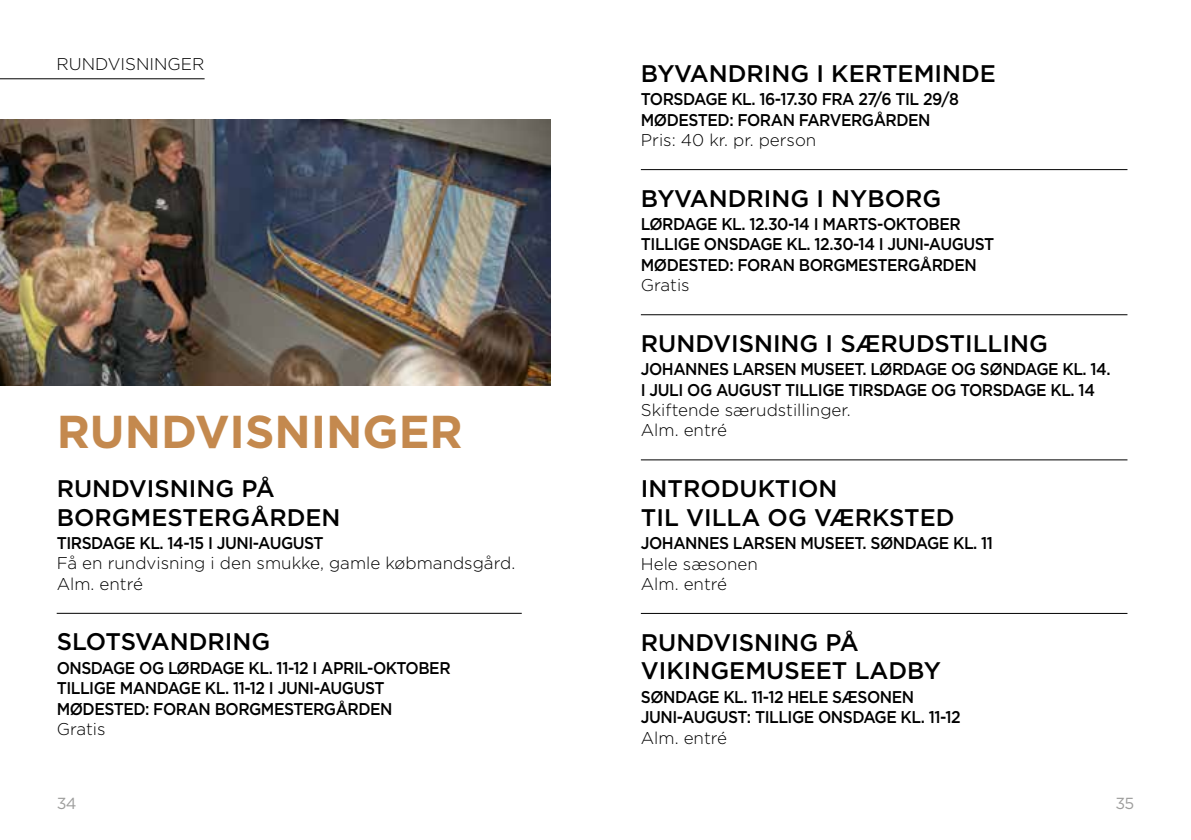
<style>
.page{position:relative;width:1191px;height:840px;background:#fff}
.page>*{position:absolute;margin:0;border:0;box-sizing:border-box;transform-origin:0 0}
.t1{font:700 46px "Gotham";color:#c4894e}
.t2{font:500 24px/28.8px "Gotham";color:#000}
.t3{font:500 17px/20.4px "Gotham";letter-spacing:-.03em;color:#000;scale:.92 1}
.t4{font:300 17px/20.4px "Gotham";color:#000}
.t5{font:16px "Gotham";color:#9d9d9c}
</style>
<div class="page">
<hr style="left:57px;top:612px;width:465px;height:1px;background:#000">
<img style="left:0;top:119px;width:550px;height:267px">
<hr style="left:0;top:78px;width:205px;height:1px;background:#000">
<hr style="left:641px;top:169px;width:486px;height:1px;background:#000">
<hr style="left:641px;top:314px;width:486px;height:1px;background:#000">
<hr style="left:641px;top:459px;width:486px;height:1px;background:#000">
<hr style="left:641px;top:612px;width:486px;height:1px;background:#000">
<p class="t4" style="left:57px;top:54px;width:149px">RUNDVISNINGER</p>
<h1 class="t1" style="left:57px;top:400px;width:407px">RUNDVISNINGER</h1>
<h2 class="t2" style="left:57px;top:473px;width:285px">RUNDVISNING PÅ<br>BORGMESTERGÅRDEN</h2>
<p class="t3" style="left:57px;top:532px;width:292px">TIRSDAGE KL. 14-15 I JUNI-AUGUST</p>
<p class="t4" style="left:57px;top:552px;width:460px">Få en rundvisning i den smukke, gamle købmandsgård.<br>Alm. entré</p>
<h2 class="t2" style="left:57px;top:627px;width:215px">SLOTSVANDRING</h2>
<p class="t3" style="left:57px;top:657px;width:430px">ONSDAGE OG LØRDAGE KL. 11-12 I APRIL-OKTOBER<br>TILLIGE MANDAGE KL. 11-12 I JUNI-AUGUST<br>MØDESTED: FORAN BORGMESTERGÅRDEN</p>
<p class="t4" style="left:57px;top:718px;width:50px">Gratis</p>
<h2 class="t2" style="left:641px;top:59px;width:357px">BYVANDRING I KERTEMINDE</h2>
<p class="t3" style="left:641px;top:89px;width:347px">TORSDAGE KL. 16-17.30 FRA 27/6 TIL 29/8<br>MØDESTED: FORAN FARVERGÅRDEN</p>
<p class="t4" style="left:641px;top:129px;width:177px">Pris: 40 kr. pr. person</p>
<h2 class="t2" style="left:641px;top:183px;width:302px">BYVANDRING I NYBORG</h2>
<p class="t3" style="left:641px;top:213px;width:386px">LØRDAGE KL. 12.30-14 I MARTS-OKTOBER<br>TILLIGE ONSDAGE KL. 12.30-14 I JUNI-AUGUST<br>MØDESTED: FORAN BORGMESTERGÅRDEN</p>
<p class="t4" style="left:641px;top:274px;width:50px">Gratis</p>
<h2 class="t2" style="left:641px;top:328px;width:408px">RUNDVISNING I SÆRUDSTILLING</h2>
<p class="t3" style="left:641px;top:358px;width:512px">JOHANNES LARSEN MUSEET. LØRDAGE OG SØNDAGE KL. 14.<br>I JULI OG AUGUST TILLIGE TIRSDAGE OG TORSDAGE KL. 14</p>
<p class="t4" style="left:641px;top:399px;width:211px">Skiftende særudstillinger.<br>Alm. entré</p>
<h2 class="t2" style="left:641px;top:473px;width:315px">INTRODUKTION<br>TIL VILLA OG VÆRKSTED</h2>
<p class="t3" style="left:641px;top:532px;width:384px">JOHANNES LARSEN MUSEET. SØNDAGE KL. 11</p>
<p class="t4" style="left:641px;top:552px;width:118px">Hele sæsonen<br>Alm. entré</p>
<h2 class="t2" style="left:641px;top:627px;width:302px">RUNDVISNING PÅ<br>VIKINGEMUSEET LADBY</h2>
<p class="t3" style="left:641px;top:685px;width:349px">SØNDAGE KL. 11-12 HELE SÆSONEN<br>JUNI-AUGUST: TILLIGE ONSDAGE KL. 11-12</p>
<p class="t4" style="left:641px;top:726px;width:88px">Alm. entré</p>
<p class="t5" style="left:57px;top:792px;width:21px">34</p>
<p class="t5" style="left:1115px;top:792px;width:20px">35</p>
</div>
